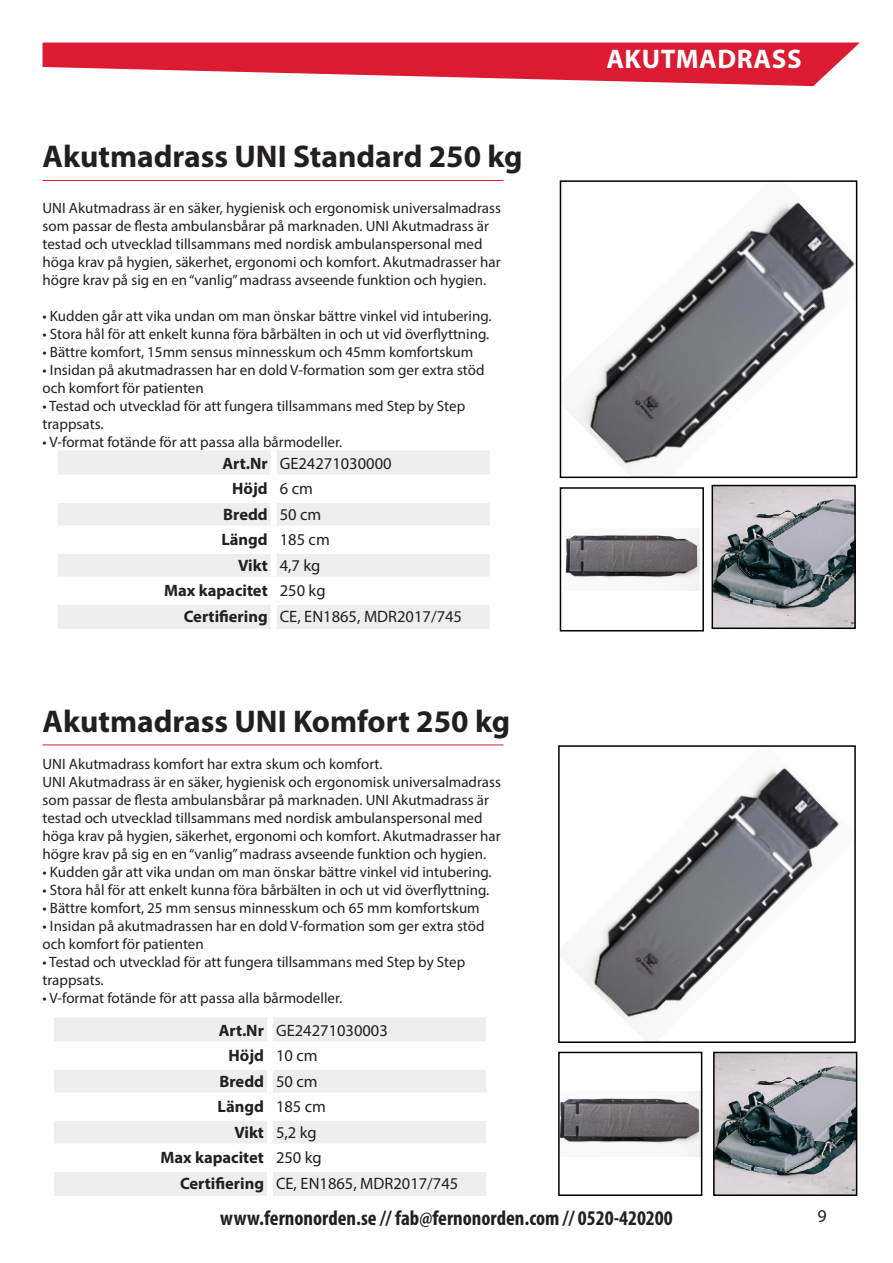
<style>
.page{position:relative;width:893px;height:1263px;background:#fff}
.page>*{position:absolute;margin:0;border:0;box-sizing:border-box;transform-origin:0 0}
.t1{font:700 31.5px "Myriad Pro";color:#231f20}
.t2{font:700 27px "Myriad Pro";letter-spacing:.02em;color:#fff}
.t3{font:700 condensed 21px "Myriad Pro";color:#231f20}
.t4{font:18px "Myriad Pro";color:#231f20}
.t5{font:16.5px "Myriad Pro";color:#231f20}
.t6{font:700 16.5px "Myriad Pro";color:#231f20}
.t7{font:15px/18px "Myriad Pro";color:#231f20}
</style>
<div class="page">
<svg style="left:43px;top:43px;width:817px;height:43px"></svg>
<hr style="left:43px;top:180px;width:460px;height:1px;background:#dc1a32">
<img style="left:573px;top:202px;width:281px;height:268px">
<div style="left:560px;top:180px;width:297px;height:298px;border:2px solid #000"></div>
<img style="left:565px;top:528px;width:134px;height:62px">
<div style="left:560px;top:487px;width:144px;height:144px;border:2px solid #000"></div>
<img style="left:714px;top:488px;width:139px;height:138px">
<div style="left:711px;top:485px;width:145px;height:144px;border:2px solid #000"></div>
<hr style="left:43px;top:744px;width:460px;height:1px;background:#dc1a32">
<img style="left:578px;top:767px;width:262px;height:256px">
<div style="left:558px;top:745px;width:298px;height:298px;border:2px solid #000"></div>
<img style="left:561px;top:1091px;width:138px;height:65px">
<div style="left:558px;top:1052px;width:144px;height:144px;border:2px solid #000"></div>
<img style="left:716px;top:1055px;width:138px;height:138px">
<div style="left:713px;top:1052px;width:144px;height:144px;border:2px solid #000"></div>
<svg style="left:58px;top:451px;width:432px;height:178px;fill:#eeeeef"></svg>
<div style="left:271px;top:450px;width:6px;height:24px;background:#fff"></div>
<div style="left:271px;top:477px;width:6px;height:23px;background:#fff"></div>
<div style="left:271px;top:503px;width:6px;height:22px;background:#fff"></div>
<div style="left:271px;top:528px;width:6px;height:23px;background:#fff"></div>
<div style="left:271px;top:554px;width:6px;height:22px;background:#fff"></div>
<div style="left:271px;top:579px;width:6px;height:23px;background:#fff"></div>
<div style="left:271px;top:605px;width:6px;height:24px;background:#fff"></div>
<hr style="left:58px;top:474px;width:216px;height:3px;background:#fff">
<hr style="left:274px;top:474px;width:216px;height:3px;background:#fff">
<hr style="left:58px;top:500px;width:216px;height:3px;background:#fff">
<hr style="left:274px;top:500px;width:216px;height:3px;background:#fff">
<hr style="left:58px;top:525px;width:216px;height:3px;background:#fff">
<hr style="left:274px;top:525px;width:216px;height:3px;background:#fff">
<hr style="left:58px;top:551px;width:216px;height:3px;background:#fff">
<hr style="left:274px;top:551px;width:216px;height:3px;background:#fff">
<hr style="left:58px;top:576px;width:216px;height:3px;background:#fff">
<hr style="left:274px;top:576px;width:216px;height:3px;background:#fff">
<hr style="left:58px;top:602px;width:216px;height:3px;background:#fff">
<hr style="left:274px;top:602px;width:216px;height:3px;background:#fff">
<svg style="left:54px;top:1017px;width:432px;height:179px;fill:#eeeeef"></svg>
<div style="left:267px;top:1017px;width:6px;height:24px;background:#fff"></div>
<div style="left:267px;top:1044px;width:6px;height:23px;background:#fff"></div>
<div style="left:267px;top:1070px;width:6px;height:22px;background:#fff"></div>
<div style="left:267px;top:1095px;width:6px;height:23px;background:#fff"></div>
<div style="left:267px;top:1121px;width:6px;height:22px;background:#fff"></div>
<div style="left:267px;top:1146px;width:6px;height:23px;background:#fff"></div>
<div style="left:267px;top:1172px;width:6px;height:24px;background:#fff"></div>
<hr style="left:54px;top:1041px;width:216px;height:3px;background:#fff">
<hr style="left:270px;top:1041px;width:216px;height:3px;background:#fff">
<hr style="left:54px;top:1067px;width:216px;height:3px;background:#fff">
<hr style="left:270px;top:1067px;width:216px;height:3px;background:#fff">
<hr style="left:54px;top:1092px;width:216px;height:3px;background:#fff">
<hr style="left:270px;top:1092px;width:216px;height:3px;background:#fff">
<hr style="left:54px;top:1118px;width:216px;height:3px;background:#fff">
<hr style="left:270px;top:1118px;width:216px;height:3px;background:#fff">
<hr style="left:54px;top:1143px;width:216px;height:3px;background:#fff">
<hr style="left:270px;top:1143px;width:216px;height:3px;background:#fff">
<hr style="left:54px;top:1169px;width:216px;height:3px;background:#fff">
<hr style="left:270px;top:1169px;width:216px;height:3px;background:#fff">
<p class="t1" style="left:43px;top:135px;width:482px">Akutmadrass UNI Standard 250 kg</p>
<p class="t7" style="left:43px;top:199px;width:460px">UNI Akutmadrass är en säker, hygienisk och ergonomisk universalmadrass som passar de flesta ambulansbårar på marknaden. UNI Akutmadrass är testad och utvecklad tillsammans med nordisk ambulanspersonal med höga krav på hygien, säkerhet, ergonomi och komfort. Akutmadrasser har högre krav på sig en en “vanlig” madrass avseende funktion och hygien.</p>
<p class="t7" style="left:43px;top:307px;width:451px">• Kudden går att vika undan om man önskar bättre vinkel vid intubering.</p>
<p class="t7" style="left:43px;top:325px;width:448px">• Stora hål för att enkelt kunna föra bårbälten in och ut vid överflyttning.</p>
<p class="t7" style="left:43px;top:343px;width:432px">• Bättre komfort, 15mm sensus minnesskum och 45mm komfortskum</p>
<p class="t7" style="left:43px;top:361px;width:443px">• Insidan på akutmadrassen har en dold V-formation som ger extra stöd och komfort för patienten</p>
<p class="t7" style="left:43px;top:397px;width:424px">• Testad och utvecklad för att fungera tillsammans med Step by Step trappsats.</p>
<p class="t7" style="left:43px;top:433px;width:301px">• V-format fotände för att passa alla bårmodeller.</p>
<p class="t6" style="left:222px;top:452px;width:47px">Art.Nr</p>
<p class="t5" style="left:280px;top:453px;width:113px">GE24271030000</p>
<p class="t6" style="left:232px;top:478px;width:37px">Höjd</p>
<p class="t5" style="left:280px;top:479px;width:35px">6 cm</p>
<p class="t6" style="left:223px;top:503px;width:46px">Bredd</p>
<p class="t5" style="left:280px;top:504px;width:43px">50 cm</p>
<p class="t6" style="left:221px;top:529px;width:48px">Längd</p>
<p class="t5" style="left:280px;top:530px;width:52px">185 cm</p>
<p class="t6" style="left:238px;top:554px;width:31px">Vikt</p>
<p class="t5" style="left:280px;top:555px;width:42px">4,7 kg</p>
<p class="t6" style="left:164px;top:580px;width:105px">Max kapacitet</p>
<p class="t5" style="left:280px;top:581px;width:47px">250 kg</p>
<p class="t6" style="left:184px;top:606px;width:85px">Certifiering</p>
<p class="t5" style="left:280px;top:606px;width:184px">CE, EN1865, MDR2017/745</p>
<p class="t1" style="left:43px;top:701px;width:469px">Akutmadrass UNI Komfort 250 kg</p>
<p class="t7" style="left:43px;top:755px;width:342px">UNI Akutmadrass komfort har extra skum och komfort.</p>
<p class="t7" style="left:43px;top:773px;width:460px">UNI Akutmadrass är en säker, hygienisk och ergonomisk universalmadrass som passar de flesta ambulansbårar på marknaden. UNI Akutmadrass är testad och utvecklad tillsammans med nordisk ambulanspersonal med höga krav på hygien, säkerhet, ergonomi och komfort. Akutmadrasser har högre krav på sig en en “vanlig” madrass avseende funktion och hygien.</p>
<p class="t7" style="left:43px;top:863px;width:451px">• Kudden går att vika undan om man önskar bättre vinkel vid intubering.</p>
<p class="t7" style="left:43px;top:881px;width:448px">• Stora hål för att enkelt kunna föra bårbälten in och ut vid överflyttning.</p>
<p class="t7" style="left:43px;top:899px;width:439px">• Bättre komfort, 25 mm sensus minnesskum och 65 mm komfortskum</p>
<p class="t7" style="left:43px;top:917px;width:443px">• Insidan på akutmadrassen har en dold V-formation som ger extra stöd och komfort för patienten</p>
<p class="t7" style="left:43px;top:953px;width:424px">• Testad och utvecklad för att fungera tillsammans med Step by Step trappsats.</p>
<p class="t7" style="left:43px;top:989px;width:301px">• V-format fotände för att passa alla bårmodeller.</p>
<p class="t6" style="left:219px;top:1019px;width:47px">Art.Nr</p>
<p class="t5" style="left:276px;top:1020px;width:113px">GE24271030003</p>
<p class="t6" style="left:229px;top:1045px;width:37px">Höjd</p>
<p class="t5" style="left:276px;top:1045px;width:43px">10 cm</p>
<p class="t6" style="left:220px;top:1070px;width:46px">Bredd</p>
<p class="t5" style="left:276px;top:1071px;width:43px">50 cm</p>
<p class="t6" style="left:218px;top:1096px;width:48px">Längd</p>
<p class="t5" style="left:276px;top:1096px;width:52px">185 cm</p>
<p class="t6" style="left:234px;top:1121px;width:31px">Vikt</p>
<p class="t5" style="left:276px;top:1122px;width:42px">5,2 kg</p>
<p class="t6" style="left:160px;top:1147px;width:105px">Max kapacitet</p>
<p class="t5" style="left:276px;top:1147px;width:47px">250 kg</p>
<p class="t6" style="left:180px;top:1172px;width:85px">Certifiering</p>
<p class="t5" style="left:276px;top:1173px;width:184px">CE, EN1865, MDR2017/745</p>
<p class="t2" style="left:606px;top:41px;width:197px">AKUTMADRASS</p>
<h3 class="t3" style="left:220px;top:1204px;width:454px">www.fernonorden.se // fab@fernonorden.com // 0520-420200</h3>
<p class="t4" style="left:817px;top:1205px;width:11px">9</p>
</div>
